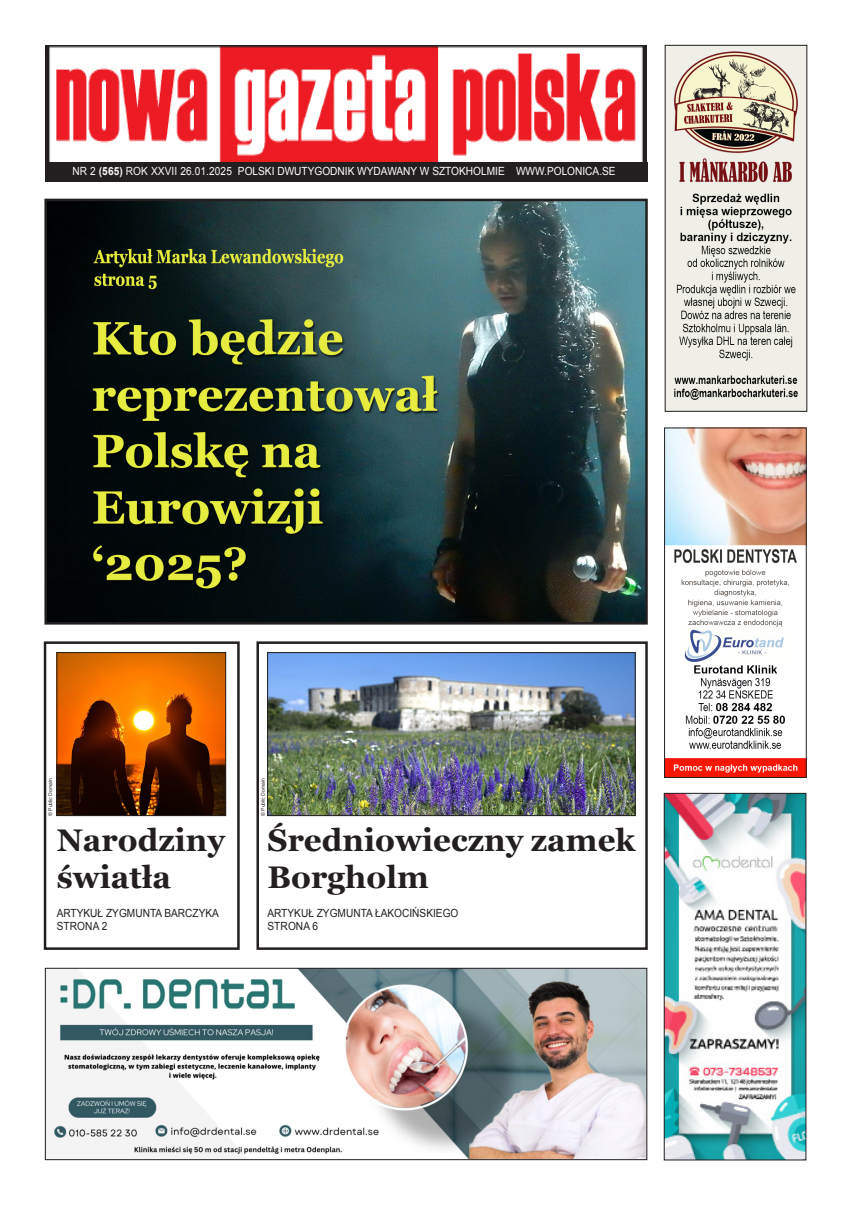
<style>
.page{position:relative;width:851px;height:1205px;background:#fff}
.page>*{position:absolute;margin:0;border:0;box-sizing:border-box;transform-origin:0 0}
.Paragraph_Style_1{font:700 31.25px/37.5px "Georgia";color:#231f20}
.t1{font:11.25px "Arial";color:#fff;scale:.9 1}
.Paragraph_Style_1-2{font:11.25px "Arial";color:#231f20;scale:.9 1}
.t2{font:5px "Arial";color:#231f20}
.s1{color:#f7f7f8}
.s2{font-weight:700;color:#f7f7f8}
</style>
<div class="page">
<img style="left:45px;top:45px;width:601px;height:117px">
<div style="left:45px;top:162px;width:602px;height:19px;background:#231f20"></div>
<img style="left:666px;top:430px;width:138px;height:346px">
<div style="left:664px;top:428px;width:142px;height:350px;border:1px solid #231f20"></div>
<img style="left:47px;top:970px;width:598px;height:188px">
<div style="left:45px;top:968px;width:602px;height:192px;border:1px solid #231f20"></div>
<img style="left:666px;top:47px;width:139px;height:363px">
<img style="left:665px;top:795px;width:139px;height:363px">
<div style="left:663px;top:793px;width:143px;height:367px;border:1px solid #231f20"></div>
<img style="left:47px;top:202px;width:597px;height:419px">
<div style="left:44px;top:199px;width:603px;height:425px;border:2px solid #231f20"></div>
<div style="left:44px;top:641px;width:196px;height:309px;border:2px solid #231f20"></div>
<div style="left:256px;top:641px;width:391px;height:309px;border:2px solid #231f20"></div>
<img style="left:59px;top:654px;width:165px;height:160px">
<div style="left:57px;top:652px;width:169px;height:164px;border:1px solid #231f20"></div>
<img style="left:269px;top:654px;width:364px;height:160px">
<div style="left:267px;top:652px;width:368px;height:164px;border:1px solid #231f20"></div>
<p class="t1" style="left:72px;top:163px;width:605px"><span class="s1">NR 2</span> <span class="s2">(565)</span> <span class="s1">ROK XXVII 26.01.2025</span> POLSKI DWUTYGODNIK WYDAWANY W SZTOKHOLMIE WWW.POLONICA.SE</p>
<p class="t2" style="left:47px;top:816px;width:39px;rotate:-90deg">© Public Domain</p>
<p class="t2" style="left:260px;top:816px;width:39px;rotate:-90deg">© Public Domain</p>
<p class="Paragraph_Style_1" style="left:57px;top:821px;width:170px">Narodziny światła</p>
<p class="Paragraph_Style_1-2" style="left:57px;top:906px;width:182px">ARTYKUŁ ZYGMUNTA BARCZYKA</p>
<p class="Paragraph_Style_1-2" style="left:57px;top:918px;width:58px">STRONA 2</p>
<p class="Paragraph_Style_1" style="left:267px;top:821px;width:369px">Średniowieczny zamek<br>Borgholm</p>
<p class="Paragraph_Style_1-2" style="left:267px;top:906px;width:214px">ARTYKUŁ ZYGMUNTA ŁAKOCIŃSKIEGO</p>
<p class="Paragraph_Style_1-2" style="left:267px;top:918px;width:58px">STRONA 6</p>
</div>
